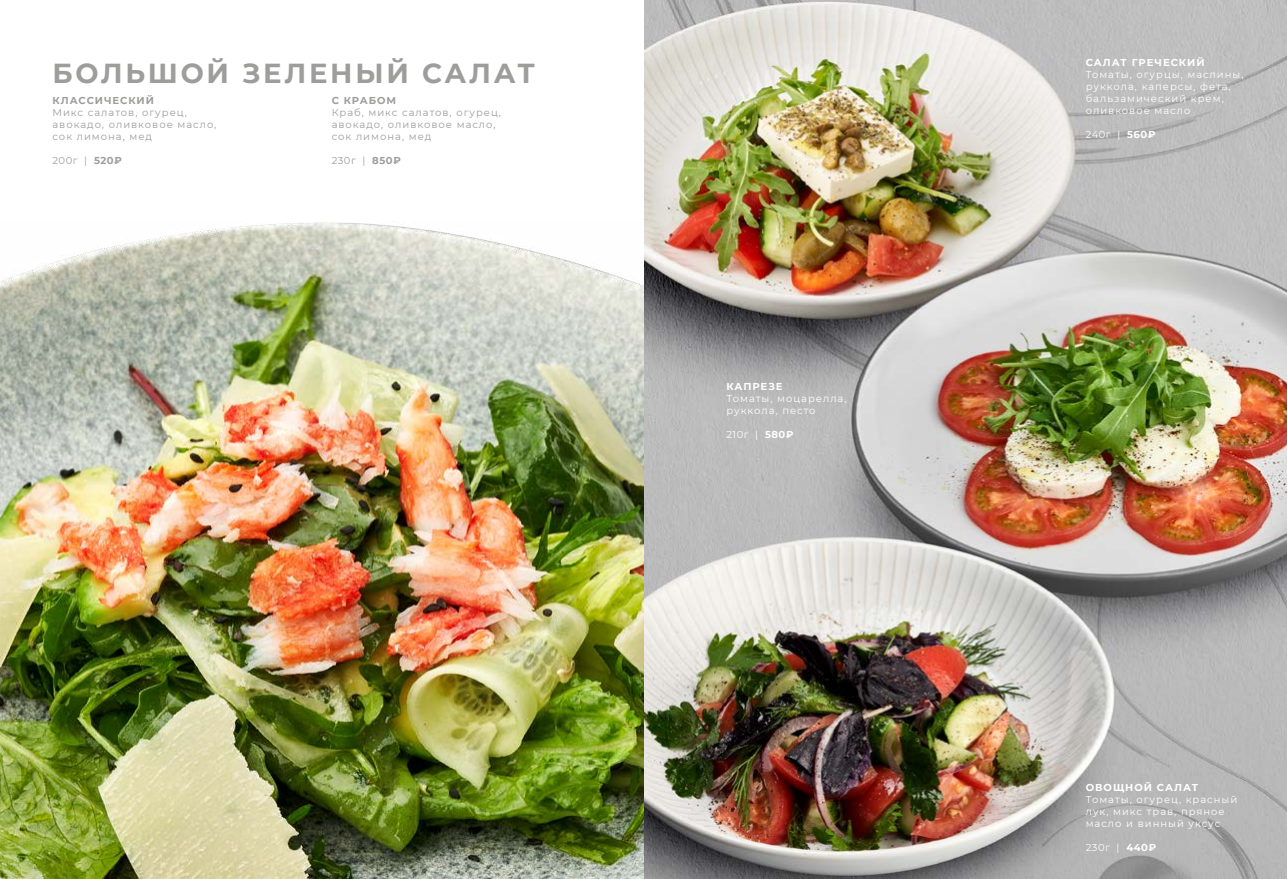
<style>
.page{position:relative;width:1287px;height:879px;background:#fff}
.page>*{position:absolute;margin:0;border:0;box-sizing:border-box;transform-origin:0 0}
.t1{font:700 27.4px "Montserrat";letter-spacing:.1em;color:#9d9d9c}
.t2{font:10px "Montserrat";letter-spacing:.1em;color:#fff}
.t3{font:10px "Montserrat";letter-spacing:.1em;color:#9d9d9c}
.t4{font:700 10px "Montserrat";letter-spacing:.1em;color:#fff}
.t5{font:700 10px "Montserrat";letter-spacing:.1em;color:#9d9d9c}
.s1{font-weight:700}
</style>
<div class="page">
<img style="left:0;top:221px;width:645px;height:658px">
<img style="left:645px;top:0;width:642px;height:879px">
<p class="t1" style="left:52px;top:54px;width:484px">БОЛЬШОЙ ЗЕЛЕНЫЙ САЛАТ</p>
<p class="t4" style="left:1086px;top:56px;width:120px">САЛАТ ГРЕЧЕСКИЙ</p>
<p class="t2" style="left:1086px;top:68px;width:159px">Томаты, огурцы, маслины,</p>
<p class="t2" style="left:1086px;top:80px;width:146px">руккола, каперсы, фета,</p>
<p class="t2" style="left:1086px;top:92px;width:140px">бальзамический крем,</p>
<p class="t2" style="left:1086px;top:104px;width:106px">оливковое масло</p>
<p class="t2" style="left:1086px;top:128px;width:71px">240г | <span class="s1">560₽</span></p>
<p class="t5" style="left:52px;top:94px;width:103px">КЛАССИЧЕСКИЙ</p>
<p class="t3" style="left:52px;top:106px;width:136px">Микс салатов, огурец,</p>
<p class="t3" style="left:52px;top:118px;width:165px">авокадо, оливковое масло,</p>
<p class="t3" style="left:52px;top:130px;width:101px">сок лимона, мед</p>
<p class="t3" style="left:52px;top:154px;width:71px">200г | <span class="s1">520₽</span></p>
<p class="t5" style="left:332px;top:94px;width:66px">С КРАБОМ</p>
<p class="t3" style="left:332px;top:106px;width:171px">Краб, микс салатов, огурец,</p>
<p class="t3" style="left:332px;top:118px;width:165px">авокадо, оливковое масло,</p>
<p class="t3" style="left:332px;top:130px;width:101px">сок лимона, мед</p>
<p class="t3" style="left:332px;top:154px;width:71px">230г | <span class="s1">850₽</span></p>
<p class="t4" style="left:726px;top:379px;width:58px">КАПРЕЗЕ</p>
<p class="t2" style="left:726px;top:391px;width:122px">Томаты, моцарелла,</p>
<p class="t2" style="left:726px;top:403px;width:91px">руккола, песто</p>
<p class="t2" style="left:726px;top:427px;width:69px">210г | <span class="s1">580₽</span></p>
<p class="t4" style="left:1086px;top:780px;width:114px">ОВОЩНОЙ САЛАТ</p>
<p class="t2" style="left:1086px;top:792px;width:153px">Томаты, огурец, красный</p>
<p class="t2" style="left:1086px;top:804px;width:141px">лук, микс трав, пряное</p>
<p class="t2" style="left:1086px;top:816px;width:136px">масло и винный уксус</p>
<p class="t2" style="left:1086px;top:840px;width:72px">230г | <span class="s1">440₽</span></p>
</div>
